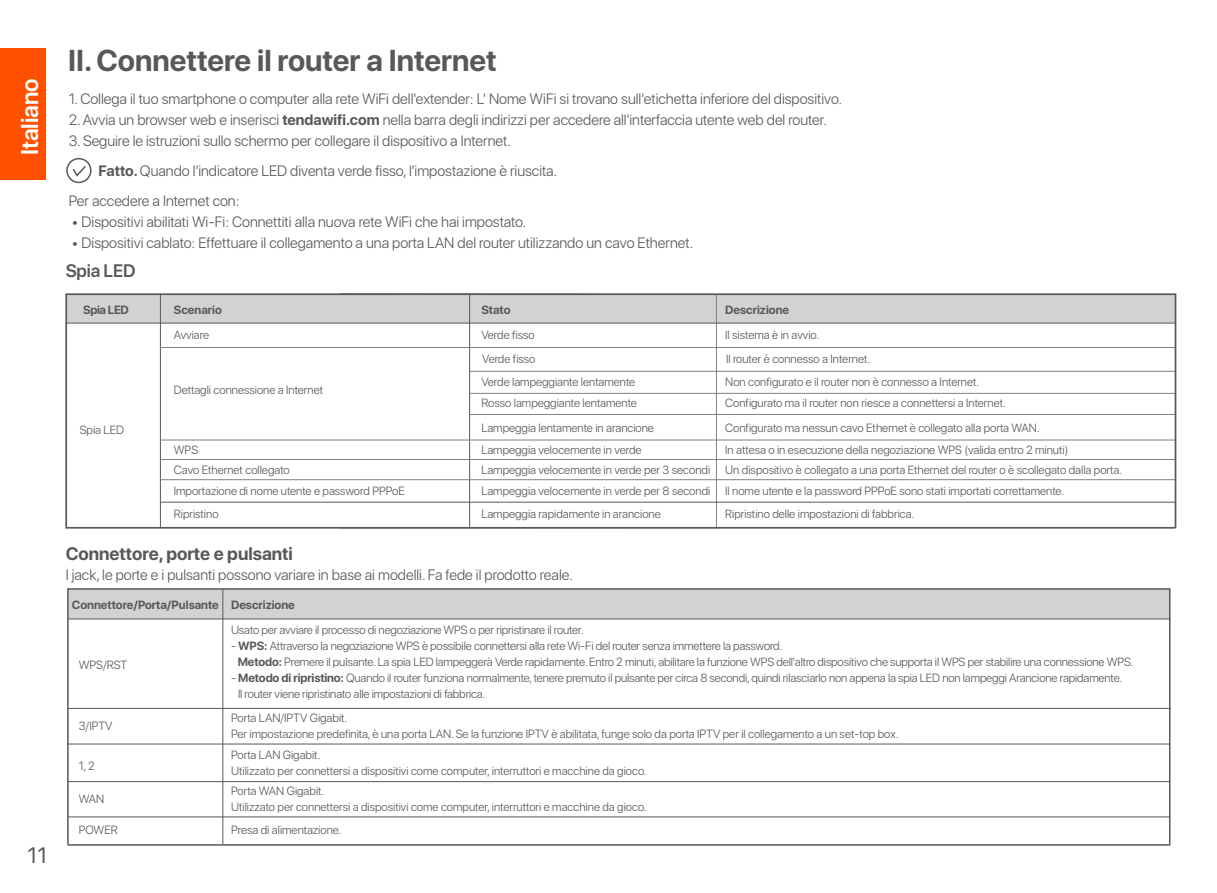
<style>
.page{position:relative;width:1217px;height:893px;background:#fff}
.page>*{position:absolute;margin:0;border:0;box-sizing:border-box;transform-origin:0 0}
.t1{font:700 30px "SF Pro Display";color:#57585a}
.t2{font:600 24px "SF Pro Display";color:#fff}
.t3{font:22.2px "SF Pro Display";color:#59595b}
.t4{font:700 18px "SF Pro Display";color:#57585a}
.t5{font:600 18px "SF Pro Display";letter-spacing:-.01em;color:#57585a}
.t6{font:300 15px "SF Pro Display";color:#57585a}
.t7{font:300 12px/15.9px "SF Pro Display";color:#57585a}
.t8{font:700 12px "SF Pro Display";color:#57585a}
.s1{font-weight:700}
</style>
<div class="page">
<div style="left:0;top:49px;width:46px;height:131px;background:#ff5000"></div>
<div style="left:66px;top:158px;width:25px;height:25px;border:2px solid #57585a;border-radius:50%"></div>
<svg style="left:72px;top:166px;width:15px;height:12px"></svg>
<svg style="left:65px;top:293px;width:1111px;height:236px"></svg>
<div style="left:68px;top:589px;width:107px;height:30px;background:#d1d2d4"></div>
<div style="left:175px;top:589px;width:994px;height:30px;background:#d1d2d4"></div>
<hr style="left:67px;top:588px;width:1102px;height:2px;background:#57585a">
<hr style="left:67px;top:588px;width:2px;height:256px;background:#57585a">
<hr style="left:222px;top:589px;width:1px;height:255px;background:#57585a">
<hr style="left:1168px;top:588px;width:2px;height:256px;background:#57585a">
<hr style="left:67px;top:844px;width:1102px;height:2px;background:#57585a">
<hr style="left:67px;top:743px;width:1102px;height:1px;background:#57585a">
<hr style="left:67px;top:781px;width:1102px;height:1px;background:#57585a">
<hr style="left:67px;top:816px;width:1102px;height:1px;background:#57585a">
<hr style="left:68px;top:708px;width:1102px;height:1px;background:#57585a">
<hr style="left:67px;top:618px;width:1102px;height:1px;background:#57585a">
<h2 class="t2" style="left:12px;top:155px;width:79px;rotate:-90deg">Italiano</h2>
<h3 class="t3" style="left:27px;top:838px;width:21px">11</h3>
<h1 class="t1" style="left:68px;top:43px;width:430px">II. Connettere il router a Internet</h1>
<p class="t6" style="left:69px;top:89px;width:774px">1. Collega il tuo smartphone o computer alla rete WiFi dell'extender: L' Nome WiFi si trovano sull'etichetta inferiore del dispositivo.</p>
<p class="t6" style="left:69px;top:110px;width:759px">2. Avvia un browser web e inserisci <span class="s1">tendawifi.com</span> nella barra degli indirizzi per accedere all'interfaccia utente web del router.</p>
<p class="t6" style="left:69px;top:131px;width:444px">3. Seguire le istruzioni sullo schermo per collegare il dispositivo a Internet.</p>
<p class="t6" style="left:99px;top:161px;width:460px"><span class="s1">Fatto.</span> Quando l'indicatore LED diventa verde fisso, l'impostazione è riuscita.</p>
<p class="t6" style="left:69px;top:191px;width:172px">Per accedere a Internet con:</p>
<p class="t6" style="left:72px;top:212px;width:456px">• Dispositivi abilitati Wi-Fi: Connettiti alla nuova rete WiFi che hai impostato.</p>
<p class="t6" style="left:72px;top:233px;width:623px">• Dispositivi cablato: Effettuare il collegamento a una porta LAN del router utilizzando un cavo Ethernet.</p>
<h3 class="t5" style="left:66px;top:258px;width:71px">Spia LED</h3>
<p class="t8" style="left:83px;top:303px;width:47px">Spia LED</p>
<p class="t8" style="left:174px;top:303px;width:49px">Scenario</p>
<p class="t8" style="left:481px;top:303px;width:31px">Stato</p>
<p class="t8" style="left:725px;top:303px;width:65px">Descrizione</p>
<p class="t7" style="left:174px;top:327px;width:37px">Avviare</p>
<p class="t7" style="left:481px;top:327px;width:55px">Verde fisso</p>
<p class="t7" style="left:725px;top:327px;width:95px">Il sistema è in avvio.</p>
<p class="t7" style="left:80px;top:422px;width:46px">Spia LED</p>
<p class="t7" style="left:174px;top:382px;width:151px">Dettagli connessione a Internet</p>
<p class="t7" style="left:482px;top:351px;width:55px">Verde fisso</p>
<p class="t7" style="left:725px;top:351px;width:146px">Il router è connesso a Internet.</p>
<p class="t7" style="left:481px;top:374px;width:155px">Verde lampeggiante lentamente</p>
<p class="t7" style="left:725px;top:374px;width:256px">Non configurato e il router non è connesso a Internet.</p>
<p class="t7" style="left:481px;top:395px;width:157px">Rosso lampeggiante lentamente</p>
<p class="t7" style="left:725px;top:395px;width:282px">Configurato ma il router non riesce a connettersi a Internet.</p>
<p class="t7" style="left:481px;top:420px;width:174px">Lampeggia lentamente in arancione</p>
<p class="t7" style="left:725px;top:420px;width:316px">Configurato ma nessun cavo Ethernet è collegato alla porta WAN.</p>
<p class="t7" style="left:174px;top:441px;width:117px;line-height:19.5px">WPS<br>Cavo Ethernet collegato</p>
<p class="t7" style="left:174px;top:483px;width:232px">Importazione di nome utente e password PPPoE</p>
<p class="t7" style="left:481px;top:483px;width:230px">Lampeggia velocemente in verde per 8 secondi</p>
<p class="t7" style="left:481px;top:442px;width:162px">Lampeggia velocemente in verde</p>
<p class="t7" style="left:725px;top:442px;width:344px">In attesa o in esecuzione della negoziazione WPS (valida entro 2 minuti)</p>
<p class="t7" style="left:481px;top:462px;width:230px">Lampeggia velocemente in verde per 3 secondi</p>
<p class="t7" style="left:725px;top:459px;width:398px;line-height:21.3px">Un dispositivo è collegato a una porta Ethernet del router o è scollegato dalla porta.<br>Il nome utente e la password PPPoE sono stati importati correttamente.</p>
<p class="t7" style="left:174px;top:506px;width:46px">Ripristino</p>
<p class="t7" style="left:481px;top:506px;width:181px">Lampeggia rapidamente in arancione</p>
<p class="t7" style="left:725px;top:506px;width:191px">Ripristino delle impostazioni di fabbrica.</p>
<h3 class="t4" style="left:66px;top:543px;width:229px">Connettore, porte e pulsanti</h3>
<p class="t8" style="left:72px;top:598px;width:224px">Connettore/Porta/Pulsante Descrizione</p>
<p class="t6" style="left:66px;top:564px;width:508px">I jack, le porte e i pulsanti possono variare in base ai modelli. Fa fede il prodotto reale.</p>
<p class="t7" style="left:79px;top:657px;width:50px">WPS/RST</p>
<p class="t7" style="left:79px;top:718px;width:35px">3/IPTV</p>
<p class="t7" style="left:79px;top:758px;width:17px">1, 2</p>
<p class="t7" style="left:231px;top:622px;width:354px">Usato per avviare il processo di negoziazione WPS o per ripristinare il router.</p>
<p class="t7" style="left:238px;top:638px;width:897px;text-indent:-7px">- <span class="s1">WPS:</span> Attraverso la negoziazione WPS è possibile connettersi alla rete Wi-Fi del router senza immettere la password.<br><span class="s1">Metodo:</span> Premere il pulsante. La spia LED lampeggerà Verde rapidamente. Entro 2 minuti, abilitare la funzione WPS dell'altro dispositivo che supporta il WPS per stabilire una connessione WPS.</p>
<p class="t7" style="left:238px;top:670px;width:885px;text-indent:-7px">- <span class="s1">Metodo di ripristino:</span> Quando il router funziona normalmente, tenere premuto il pulsante per circa 8 secondi, quindi rilasciarlo non appena la spia LED non lampeggi Arancione rapidamente.<br>Il router viene ripristinato alle impostazioni di fabbrica.</p>
<p class="t7" style="left:231px;top:710px;width:669px">Porta LAN/IPTV Gigabit.<br>Per impostazione predefinita, è una porta LAN. Se la funzione IPTV è abilitata, funge solo da porta IPTV per il collegamento a un set-top box.</p>
<p class="t7" style="left:231px;top:747px;width:417px">Porta LAN Gigabit.<br>Utilizzato per connettersi a dispositivi come computer, interruttori e macchine da gioco.</p>
<p class="t7" style="left:231px;top:783px;width:417px">Porta WAN Gigabit.<br>Utilizzato per connettersi a dispositivi come computer, interruttori e macchine da gioco.</p>
<p class="t7" style="left:79px;top:791px;width:27px">WAN</p>
<p class="t7" style="left:79px;top:822px;width:40px">POWER</p>
<p class="t7" style="left:231px;top:822px;width:112px">Presa di alimentazione.</p>
</div>
